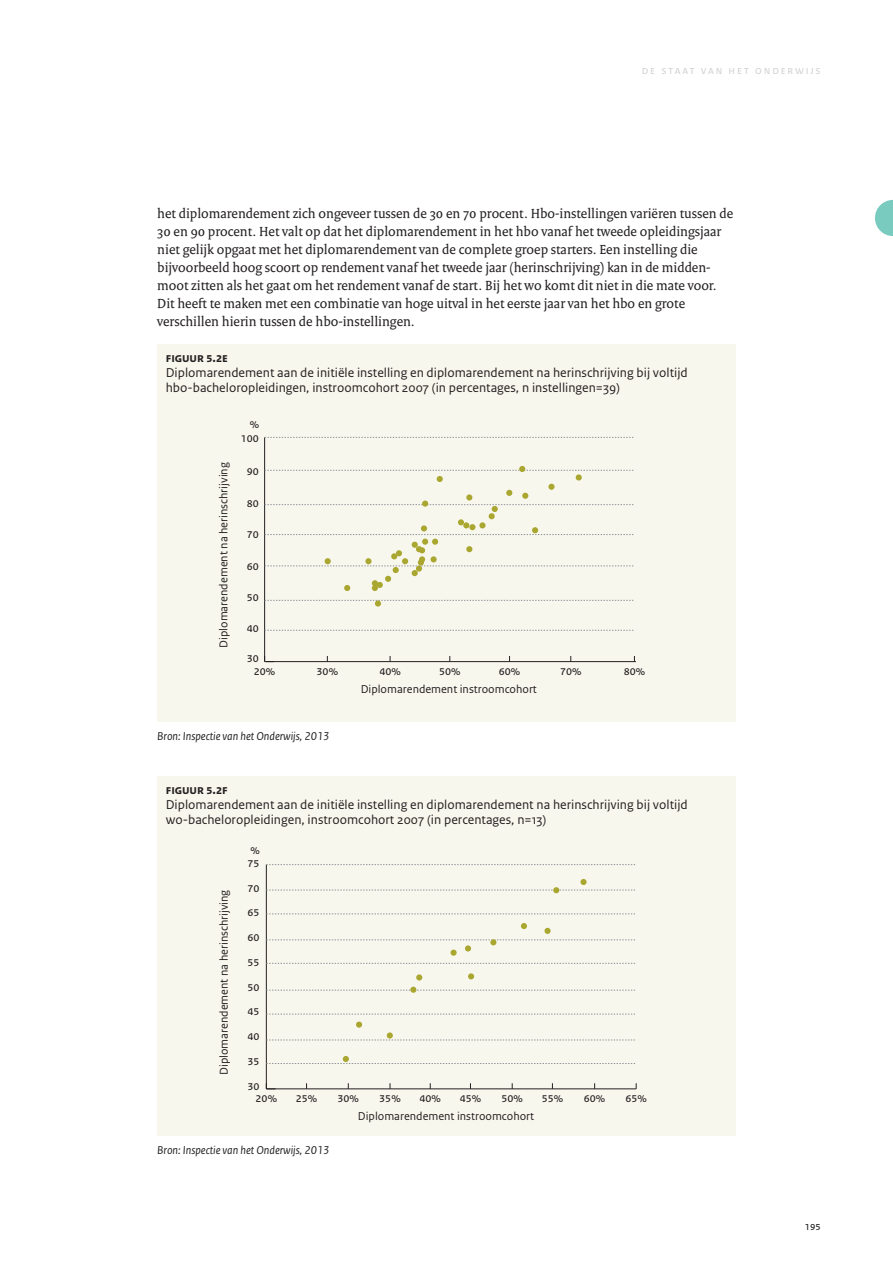
<style>
.page{position:relative;width:893px;height:1263px;background:#fff}
.page>*{position:absolute;margin:0;border:0;box-sizing:border-box;transform-origin:0 0}
.t1{font:14.25px/18px "Rijksoverheid Serif";color:#231f20}
.t2{font:13.5px/24.8px "Rijksoverheid Sans Text";color:#231f20}
.t3{font:700 13.5px "Rijksoverheid Sans Text";color:#231f20}
.t4{font:12px "Rijksoverheid Sans Text";color:#231f20}
.t5{font:italic 12px "Rijksoverheid Sans Text";color:#231f20}
.t6{font:12px "Rijksoverheid Sans Text";letter-spacing:.15em;color:#d1d4d3}
</style>
<div class="page">
<svg style="left:875px;top:200px;width:18px;height:36px"></svg>
<div style="left:157px;top:776px;width:579px;height:360px;background:#f8f7ee"></div>
<div style="left:157px;top:344px;width:579px;height:378px;background:#f8f7ee"></div>
<hr style="left:266px;top:661px;width:370px;height:1px;background:#231f20">
<hr style="left:264px;top:437px;width:1px;height:225px;background:#231f20">
<svg style="left:265px;top:630px;width:369px;height:1px"></svg>
<svg style="left:265px;top:600px;width:369px;height:1px"></svg>
<svg style="left:265px;top:437px;width:369px;height:1px"></svg>
<div style="left:375px;top:600px;width:6px;height:7px;background:#aaa731;border-radius:50%"></div>
<svg style="left:265px;top:466px;width:369px;height:125px"></svg>
<hr style="left:266px;top:1088px;width:370px;height:1px;background:#231f20">
<hr style="left:266px;top:865px;width:1px;height:224px;background:#231f20">
<svg style="left:266px;top:1014px;width:369px;height:1px"></svg>
<svg style="left:266px;top:1040px;width:369px;height:1px"></svg>
<svg style="left:266px;top:963px;width:369px;height:1px"></svg>
<svg style="left:266px;top:914px;width:369px;height:1px"></svg>
<svg style="left:266px;top:864px;width:369px;height:1px"></svg>
<svg style="left:266px;top:879px;width:369px;height:14px"></svg>
<div style="left:544px;top:928px;width:7px;height:6px;background:#aaa731;border-radius:50%"></div>
<svg style="left:521px;top:923px;width:6px;height:6px"></svg>
<svg style="left:266px;top:939px;width:369px;height:6px"></svg>
<div style="left:450px;top:950px;width:7px;height:6px;background:#aaa731;border-radius:50%"></div>
<div style="left:465px;top:945px;width:6px;height:7px;background:#aaa731;border-radius:50%"></div>
<svg style="left:468px;top:973px;width:6px;height:6px"></svg>
<div style="left:416px;top:974px;width:6px;height:7px;background:#aaa731;border-radius:50%"></div>
<svg style="left:356px;top:1022px;width:6px;height:6px"></svg>
<svg style="left:266px;top:1056px;width:370px;height:8px"></svg>
<div style="left:387px;top:1032px;width:6px;height:7px;background:#aaa731;border-radius:50%"></div>
<svg style="left:266px;top:987px;width:369px;height:6px"></svg>
<p class="t6" style="left:642px;top:65px;width:180px">DE STAAT VAN HET ONDERWIJS</p>
<p class="t1" style="left:157px;top:206px;width:577px">het diplomarendement zich ongeveer tussen de 30 en 70 procent. Hbo-instellingen variëren tussen de 30 en 90 procent. Het valt op dat het diplomarendement in het hbo vanaf het tweede opleidingsjaar niet gelijk opgaat met het diplomarendement van de complete groep starters. Een instelling die bijvoorbeeld hoog scoort op rendement vanaf het tweede jaar (herinschrijving) kan in de midden&shy;moot zitten als het gaat om het rendement vanaf de start. Bij het wo komt dit niet in die mate voor.<br>Dit heeft te maken met een combinatie van hoge uitval in het eerste jaar van het hbo en grote verschillen hierin tussen de hbo-instellingen.</p>
<p class="t3" style="left:166px;top:352px;width:63px">FIGUUR 5.2E</p>
<p class="t2" style="left:166px;top:366px;width:523px;line-height:15px">Diplomarendement aan de initiële instelling en diplomarendement na herinschrijving bij voltijd hbo-bacheloropleidingen, instroomcohort 2007 (in percentages, n instellingen=39)</p>
<p class="t2" style="left:250px;top:412px;width:11px">%</p>
<p class="t4" style="left:219px;top:648px;width:187px;rotate:-90deg">Diplomarendement na herinschrijving</p>
<p class="t2" style="left:241px;top:426px;width:20px">100</p>
<p class="t2" style="left:247px;top:459px;width:14px">90</p>
<p class="t2" style="left:247px;top:491px;width:14px">80</p>
<p class="t2" style="left:247px;top:522px;width:14px">70</p>
<p class="t2" style="left:247px;top:553px;width:14px">60</p>
<p class="t2" style="left:247px;top:585px;width:14px">50</p>
<p class="t2" style="left:247px;top:616px;width:14px">40</p>
<p class="t2" style="left:247px;top:646px;width:14px">30</p>
<p class="t2" style="left:254px;top:659px;width:23px">20%</p>
<p class="t2" style="left:317px;top:659px;width:23px">30%</p>
<p class="t2" style="left:379px;top:659px;width:23px">40%</p>
<p class="t2" style="left:439px;top:659px;width:23px">50%</p>
<p class="t2" style="left:499px;top:659px;width:23px">60%</p>
<p class="t2" style="left:560px;top:659px;width:23px">70%</p>
<p class="t2" style="left:624px;top:659px;width:23px">80%</p>
<p class="t4" style="left:361px;top:684px;width:178px">Diplomarendement instroomcohort</p>
<p class="t5" style="left:157px;top:731px;width:174px">Bron: Inspectie van het Onderwijs, 2013</p>
<p class="t3" style="left:166px;top:784px;width:63px">FIGUUR 5.2F</p>
<p class="t2" style="left:166px;top:798px;width:523px;line-height:15px">Diplomarendement aan de initiële instelling en diplomarendement na herinschrijving bij voltijd wo-bacheloropleidingen, instroomcohort 2007 (in percentages, n=13)</p>
<p class="t4" style="left:219px;top:1075px;width:187px;rotate:-90deg">Diplomarendement na herinschrijving</p>
<p class="t2" style="left:250px;top:838px;width:11px">%</p>
<p class="t2" style="left:248px;top:851px;width:14px;text-align:justify">75<br>70<br>65<br>60<br>55<br>50<br>45<br>40<br>35<br>30</p>
<p class="t2" style="left:584px;top:1086px;width:23px">60%</p>
<p class="t2" style="left:256px;top:1086px;width:23px">20%</p>
<p class="t2" style="left:296px;top:1086px;width:23px">25%</p>
<p class="t2" style="left:338px;top:1086px;width:23px">30%</p>
<p class="t2" style="left:379px;top:1086px;width:23px">35%</p>
<p class="t2" style="left:419px;top:1086px;width:23px">40%</p>
<p class="t2" style="left:460px;top:1086px;width:23px">45%</p>
<p class="t2" style="left:501px;top:1086px;width:23px">50%</p>
<p class="t2" style="left:542px;top:1086px;width:23px">55%</p>
<p class="t2" style="left:625px;top:1086px;width:23px">65%</p>
<p class="t4" style="left:358px;top:1111px;width:178px">Diplomarendement instroomcohort</p>
<p class="t5" style="left:157px;top:1145px;width:174px">Bron: Inspectie van het Onderwijs, 2013</p>
<p class="t4" style="left:805px;top:1221px;width:18px">195</p>
</div>
